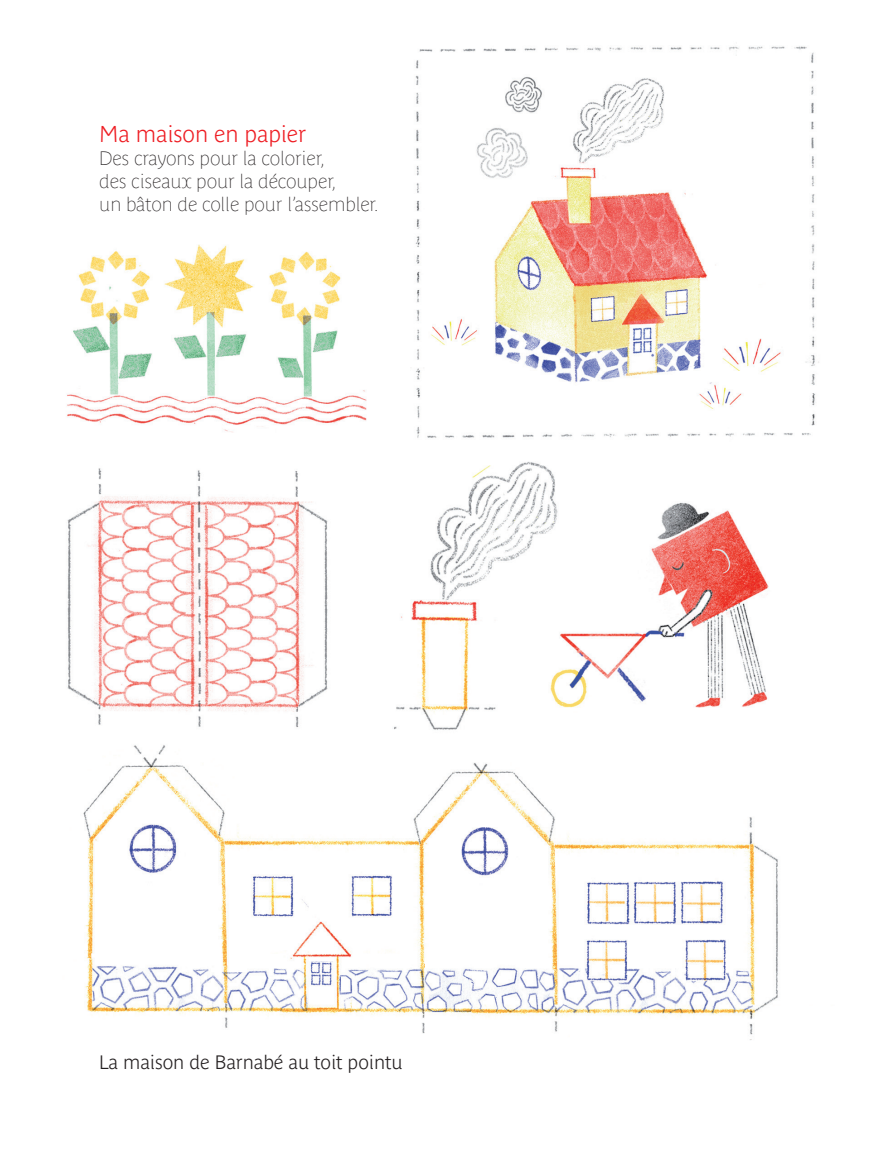
<style>
.page{position:relative;width:893px;height:1166px;background:#fff}
.page>*{position:absolute;margin:0;border:0;box-sizing:border-box;transform-origin:0 0}
.t1{font:700 22.75px "Parisine Plus Clair";letter-spacing:-.005em;color:#ee1d23}
.t2{font:19.25px/23.1px "Parisine Plus Clair";letter-spacing:-.005em;color:#231f20}
.t3{font:700 19.25px "Parisine Plus Clair";letter-spacing:-.005em;color:#231f20}
</style>
<div class="page">
<img style="left:67px;top:46px;width:752px;height:994px">
<p class="t1" style="left:99px;top:121px;width:209px">Ma maison en papier</p>
<p class="t2" style="left:99px;top:147px;width:281px">Des crayons pour la colorier,<br>des ciseaux pour la découper,<br>un bâton de colle pour l’assembler.</p>
<p class="t3" style="left:99px;top:1051px;width:305px">La maison de Barnabé au toit pointu</p>
</div>
